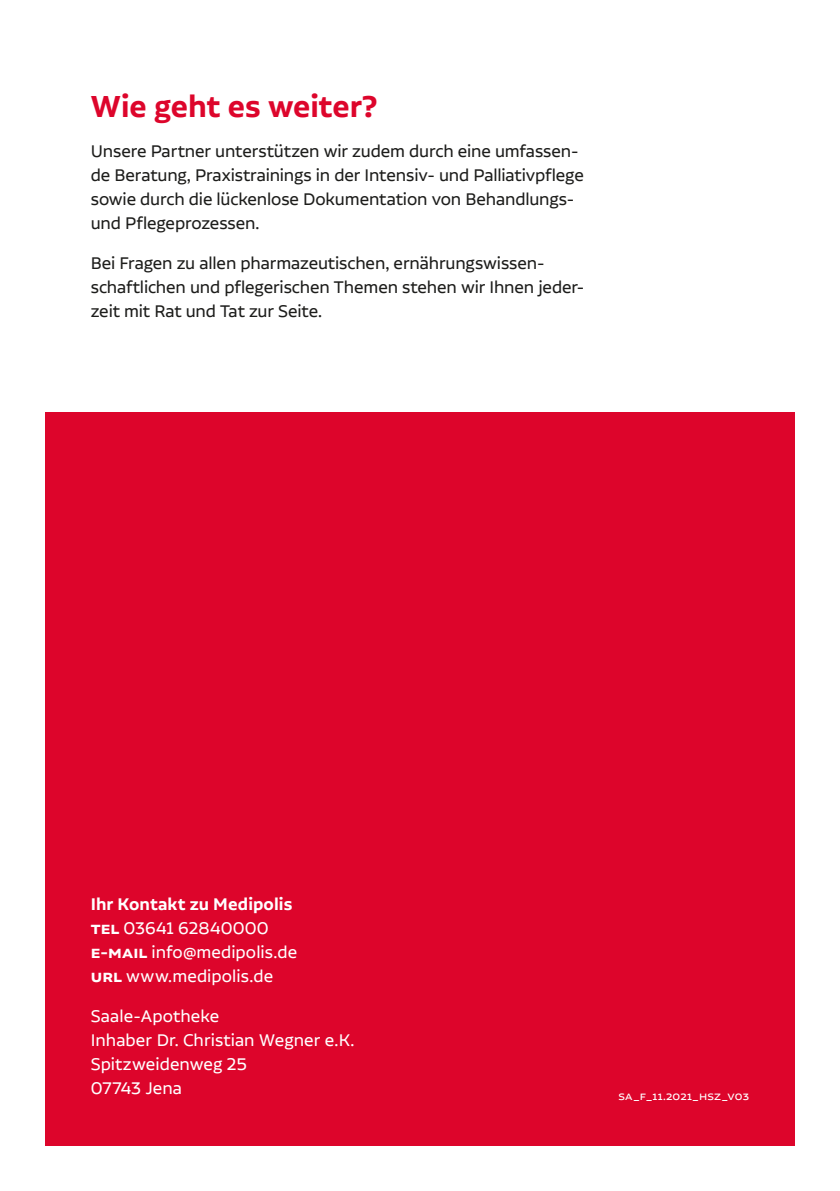
<style>
.page{position:relative;width:840px;height:1191px;background:#fff}
.page>*{position:absolute;margin:0;border:0;box-sizing:border-box;transform-origin:0 0}
.t1{font:600 36px "Aalto Sans Pro";color:#dd052b}
.t2{font:20px/24px "Aalto Sans Pro";letter-spacing:-.005em;color:#1d1d1b}
.t3{font:20px/24px "Aalto Sans Pro";letter-spacing:.005em;color:#fff}
.t4{font:14px "Aalto Sans Pro";letter-spacing:.015em;color:#fff}
.s1{font-weight:600}
</style>
<div class="page">
<div style="left:45px;top:412px;width:749px;height:733px;background:#dd052b"></div>
<h1 class="t1" style="left:91px;top:87px;width:288px">Wie geht es weiter?</h1>
<p class="t2" style="left:91px;top:139px;width:494px">Unsere Partner unterstützen wir zudem durch eine umfassen&shy;de Beratung, Praxistrainings in der Intensiv- und Palliativpflege sowie durch die lückenlose Dokumentation von Behandlungs&shy;und Pflegeprozessen.</p>
<p class="t2" style="left:91px;top:251px;width:495px">Bei Fragen zu allen pharmazeutischen, ernährungswissen&shy;schaftlichen und pflegerischen Themen stehen wir Ihnen jeder&shy;zeit mit Rat und Tat zur Seite.</p>
<p class="t3" style="left:91px;top:891px;width:208px"><span class="s1">Ihr Kontakt zu Medipolis tel</span> 03641 62840000 <span class="s1">e-mail</span> info@medipolis.de <span class="s1">url</span> www.medipolis.de</p>
<p class="t3" style="left:91px;top:1003px;width:265px">Saale-Apotheke<br>Inhaber Dr. Christian Wegner e.K.<br>Spitzweidenweg 25<br>07743 Jena</p>
<p class="t4" style="left:618px;top:1088px;width:132px">SA_F_11.2021_HSZ_V03</p>
</div>
